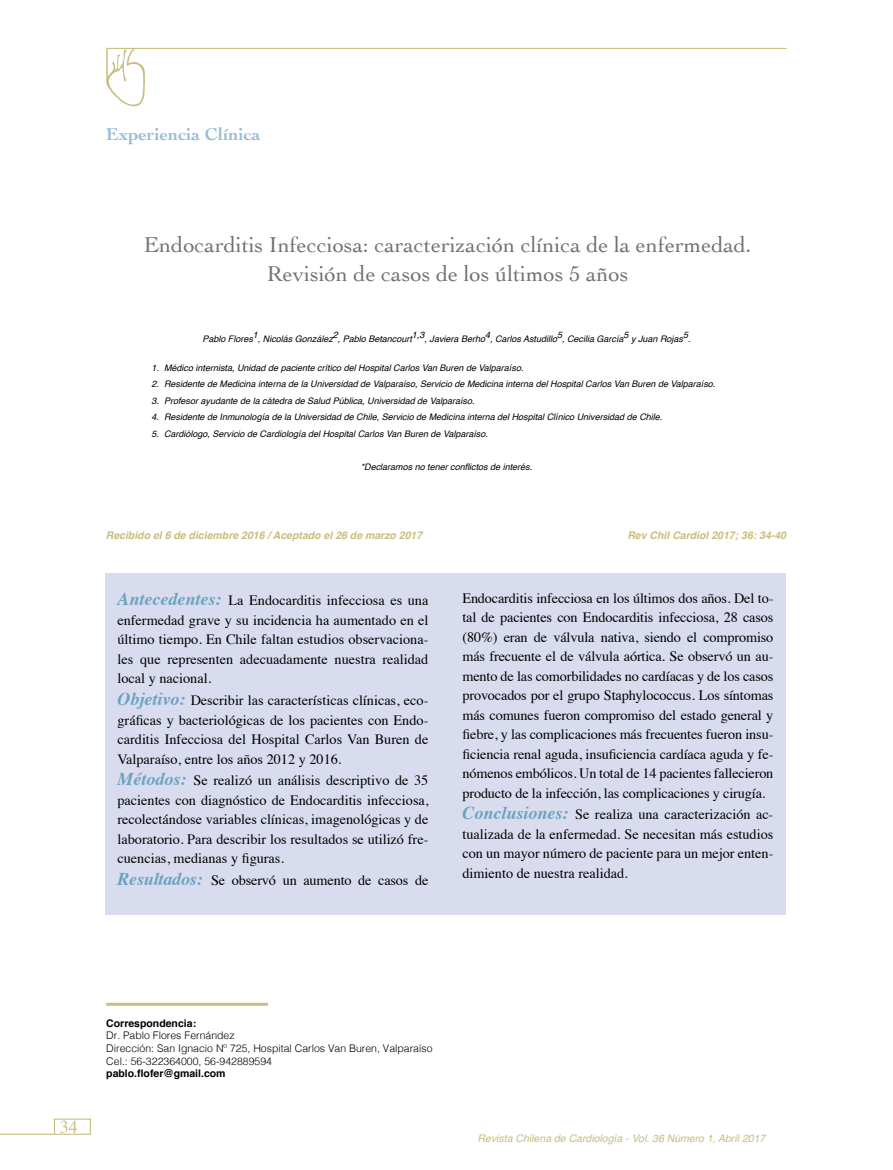
<style>
.page{position:relative;width:893px;height:1170px;background:#fff}
.page>*{position:absolute;margin:0;border:0;box-sizing:border-box;transform-origin:0 0}
.t1{font:22.5px/28.5px "Cochin";color:#707172;text-align:center}
.t2{font:700 18px "Cochin";color:#96bdd3}
.t3{font:18px "Times";color:#c7be80}
.t4{font:14.25px/19.5px "Times";color:#000;text-align:justify}
.t5{font:300 10.5px/12.6px "Helvetica";color:#000}
.t6{font:italic 700 10.5px "Helvetica";color:#c7be7f}
.t7{font:italic 10.5px "Helvetica";color:#c7be80}
.t8{font:700 10.5px "Helvetica";color:#000}
.t9{font:italic 9px "Helvetica";color:#000}
.s1{font-weight:700;font-style:italic;font-size:18px;color:#69a2c1}
</style>
<div class="page">
<hr style="left:0;top:1133px;width:54px;height:1px;background:#c7be80">
<div style="left:54px;top:1118px;width:37px;height:16px;border:1px solid #c7be80"></div>
<hr style="left:106px;top:48px;width:681px;height:1px;background:#c7be7f">
<svg style="left:106px;top:48px;width:39px;height:59px"></svg>
<hr style="left:106px;top:49px;width:2px;height:32px;background:#c7be7f">
<div style="left:106px;top:573px;width:680px;height:341px;background:#d8dcee"></div>
<hr style="left:106px;top:1002px;width:162px;height:3px;background:#c7be7f">
<p class="t2" style="left:106px;top:122px;width:156px">Experiencia Clínica</p>
<h1 class="t1" style="left:144px;top:229px;width:609px">Endocarditis Infecciosa: caracterización clínica de la enfermedad.<br>Revisión de casos de los últimos 5 años</h1>
<p class="t9" style="left:333px;top:327px;width:7px">2</p>
<p class="t9" style="left:338px;top:332px;width:76px">, Pablo Betancourt</p>
<p class="t9" style="left:485px;top:327px;width:7px">4</p>
<p class="t9" style="left:412px;top:327px;width:14px">1,3</p>
<p class="t9" style="left:424px;top:332px;width:62px">, Javiera Berho</p>
<p class="t9" style="left:253px;top:327px;width:7px">1</p>
<p class="t9" style="left:557px;top:327px;width:7px">5</p>
<p class="t9" style="left:562px;top:332px;width:63px">, Cecilia García</p>
<p class="t9" style="left:624px;top:327px;width:7px">5</p>
<p class="t9" style="left:683px;top:327px;width:7px">5</p>
<p class="t9" style="left:490px;top:332px;width:69px">, Carlos Astudillo</p>
<p class="t9" style="left:258px;top:332px;width:77px">, Nicolás González</p>
<p class="t9" style="left:202px;top:332px;width:52px">Pablo Flores</p>
<p class="t9" style="left:631px;top:332px;width:54px">y Juan Rojas</p>
<p class="t9" style="left:688px;top:332px;width:4px">.</p>
<p class="t9" style="left:152px;top:360px;width:373px">1. Médico internista, Unidad de paciente crítico del Hospital Carlos Van Buren de Valparaíso.</p>
<p class="t9" style="left:152px;top:377px;width:565px">2. Residente de Medicina interna de la Universidad de Valparaíso, Servicio de Medicina interna del Hospital Carlos Van Buren de Valparaíso.</p>
<p class="t9" style="left:152px;top:393px;width:325px">3. Profesor ayudante de la cátedra de Salud Pública, Universidad de Valparaíso.</p>
<p class="t9" style="left:152px;top:410px;width:512px">4. Residente de Inmunología de la Universidad de Chile, Servicio de Medicina interna del Hospital Clínico Universidad de Chile.</p>
<p class="t9" style="left:152px;top:426px;width:338px">5. Cardiólogo, Servicio de Cardiología del Hospital Carlos Van Buren de Valparaíso.</p>
<p class="t9" style="left:361px;top:459px;width:173px">*Declaramos no tener conflictos de interés.</p>
<p class="t6" style="left:106px;top:526px;width:318px">Recibido el 6 de diciembre 2016 / Aceptado el 26 de marzo 2017</p>
<p class="t6" style="left:627px;top:526px;width:160px">Rev Chil Cardiol 2017; 36: 34-40</p>
<p class="t4" style="left:117px;top:589px;width:312px"><span class="s1">Antecedentes:</span> La Endocarditis infecciosa es una enfermedad grave y su incidencia ha aumentado en el último tiempo. En Chile faltan estudios observaciona&shy;les que representen adecuadamente nuestra realidad local y nacional.</p>
<p class="t4" style="left:117px;top:689px;width:312px"><span class="s1">Objetivo:</span> Describir las características clínicas, eco&shy;gráficas y bacteriológicas de los pacientes con Endo&shy;carditis Infecciosa del Hospital Carlos Van Buren de Valparaíso, entre los años 2012 y 2016.</p>
<p class="t4" style="left:117px;top:769px;width:312px"><span class="s1">Métodos:</span> Se realizó un análisis descriptivo de 35 pacientes con diagnóstico de Endocarditis infecciosa, recolectándose variables clínicas, imagenológicas y de laboratorio. Para describir los resultados se utilizó fre&shy;cuencias, medianas y figuras.</p>
<p class="t4" style="left:117px;top:869px;width:312px"><span class="s1">Resultados:</span> Se observó un aumento de casos de</p>
<p class="t4" style="left:462px;top:586px;width:312px">Endocarditis infecciosa en los últimos dos años. Del to&shy;tal de pacientes con Endocarditis infecciosa, 28 casos (80%) eran de válvula nativa, siendo el compromiso más frecuente el de válvula aórtica. Se observó un au&shy;mento de las comorbilidades no cardíacas y de los casos provocados por el grupo Staphylococcus. Los síntomas más comunes fueron compromiso del estado general y fiebre, y las complicaciones más frecuentes fueron insu&shy;ficiencia renal aguda, insuficiencia cardíaca aguda y fe&shy;nómenos embólicos. Un total de 14 pacientes fallecieron producto de la infección, las complicaciones y cirugía.</p>
<p class="t4" style="left:462px;top:803px;width:312px"><span class="s1">Conclusiones:</span> Se realiza una caracterización ac&shy;tualizada de la enfermedad. Se necesitan más estudios con un mayor número de paciente para un mejor enten&shy;dimiento de nuestra realidad.</p>
<p class="t3" style="left:60px;top:1110px;width:19px">34</p>
<p class="t8" style="left:106px;top:1014px;width:91px">Correspondencia:</p>
<p class="t5" style="left:106px;top:1028px;width:328px">Dr. Pablo Flores Fernández<br>Dirección: San Ignacio Nº 725, Hospital Carlos Van Buren, Valparaíso<br>Cel.: 56-322364000, 56-942889594</p>
<p class="t8" style="left:106px;top:1064px;width:121px">pablo.flofer@gmail.com</p>
<p class="t7" style="left:478px;top:1129px;width:289px">Revista Chilena de Cardiología - Vol. 36 Número 1, Abril 2017</p>
</div>
